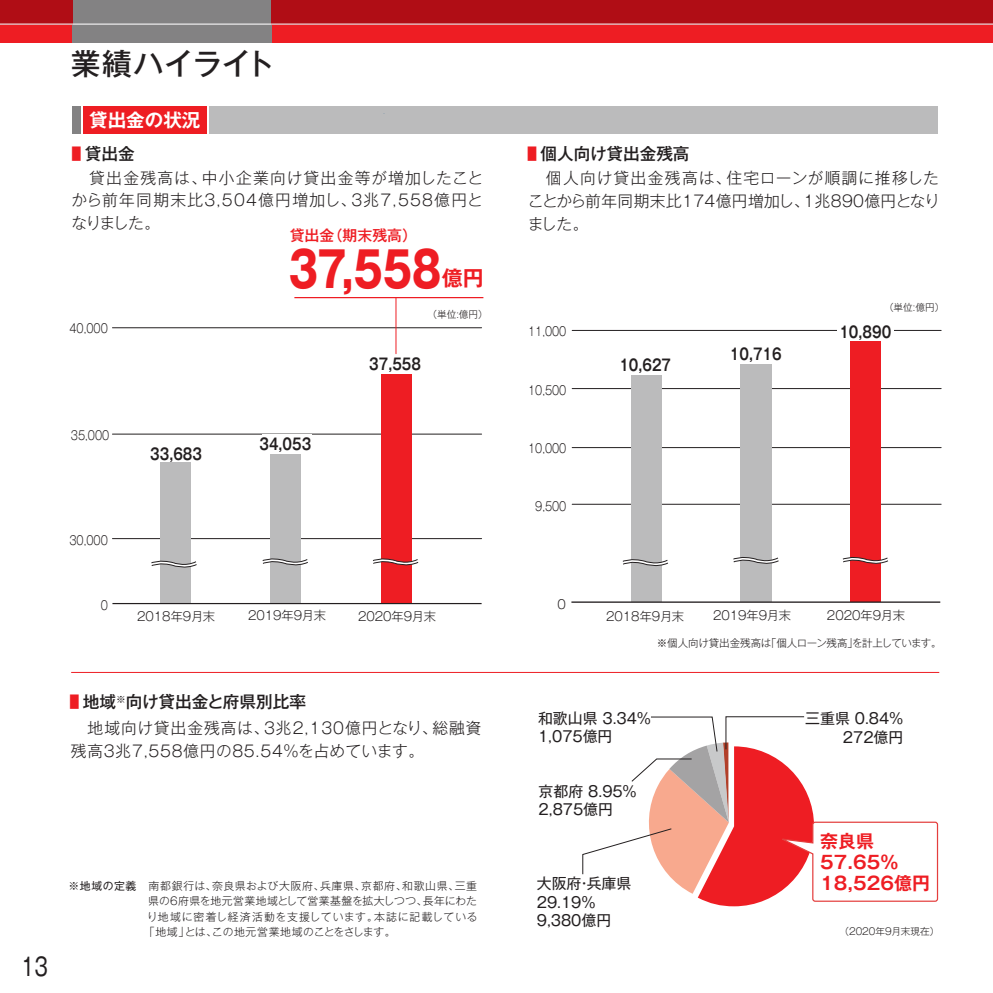
<style>
.page{position:relative;width:993px;height:993px;background:#fff}
.page>*{position:absolute;margin:0;border:0;box-sizing:border-box;transform-origin:0 0}
.t1{font:700 49px "Gothic MB101 Pro";color:#ee1d23;scale:.8 1}
.t2{font:500 29.75px "Gothic MB101 Pro";letter-spacing:.015em;color:#231f20}
.t3{font:24.5px "Gothic MB101 Pro";color:#231f20;scale:.8 1}
.t4{font:700 21px "Gothic MB101 Pro De";color:#ee1d23}
.t5{font:700 18.38px "Gothic MB101 Pro De";color:#fff}
.t6{font:700 18.03px/21px "Gothic MB101 Pro De";color:#ee1d23}
.t7{font:500 16.62px "Gothic MB101 Pro";color:#231f20}
.t8{font:300 15.75px/22.8px "Gothic MB101 Pro";letter-spacing:.04em;color:#231f20;text-align:justify}
.t9{font:700 15.75px "Gothic MB101 Pro De";color:#231f20;scale:.8 1}
.t10{font:14.88px/18.4px "Gothic MB101 Pro";color:#231f20}
.t11{font:500 14.88px "Gothic MB101 Pro";color:#ee1d23}
.t12{font:300 12.25px "Gothic MB101 Pro";color:#231f20}
.t13{font:300 12.25px "Gothic MB101 Pro";color:#231f20;scale:.85 1}
.t14{font:300 10.85px "Gothic MB101 Pro";letter-spacing:.045em;color:#231f20}
.t15{font:300 10.85px "Gothic MB101 Pro";letter-spacing:.005em;color:#231f20}
.t16{font:300 10.85px "Gothic MB101 Pro";letter-spacing:.07em;color:#231f20}
.t17{font:300 10.85px "Gothic MB101 Pro";letter-spacing:-.01em;color:#231f20}
.t18{font:300 10.5px "Gothic MB101 Pro";letter-spacing:-.025em;color:#231f20}
.t19{font:300 9.62px "Gothic MB101 Pro";color:#231f20}
.s1{color:#ee1d23}
.s2{font-weight:400}
</style>
<div class="page">
<div style="left:0;top:0;width:72px;height:42px;background:#ee1d23"></div>
<div style="left:271px;top:0;width:721px;height:42px;background:#ee1d23"></div>
<hr style="left:112px;top:327px;width:369px;height:1px;background:#231f20">
<hr style="left:112px;top:433px;width:369px;height:1px;background:#231f20">
<hr style="left:112px;top:538px;width:369px;height:1px;background:#231f20">
<hr style="left:572px;top:447px;width:368px;height:1px;background:#231f20">
<hr style="left:572px;top:504px;width:368px;height:1px;background:#231f20">
<hr style="left:572px;top:388px;width:368px;height:1px;background:#231f20">
<hr style="left:572px;top:330px;width:368px;height:1px;background:#231f20">
<div style="left:836px;top:328px;width:56px;height:7px;background:#fff"></div>
<div style="left:161px;top:462px;width:30px;height:141px;background:#bbbbbc"></div>
<div style="left:381px;top:374px;width:31px;height:229px;background:#ee1d23"></div>
<div style="left:270px;top:454px;width:31px;height:149px;background:#bbbbbc"></div>
<div style="left:630px;top:375px;width:31px;height:226px;background:#bbbbbc"></div>
<div style="left:850px;top:341px;width:30px;height:261px;background:#ee1d23"></div>
<div style="left:740px;top:364px;width:31px;height:237px;background:#bbbbbc"></div>
<hr style="left:571px;top:601px;width:368px;height:1px;background:#231f20">
<svg style="left:733px;top:555px;width:46px;height:10px"></svg>
<svg style="left:842px;top:555px;width:46px;height:10px"></svg>
<svg style="left:622px;top:557px;width:46px;height:10px"></svg>
<div style="left:262px;top:433px;width:50px;height:5px;background:#fff"></div>
<hr style="left:395px;top:298px;width:1px;height:55px;background:#ee1d23">
<div style="left:72px;top:0;width:199px;height:42px;background:#838283"></div>
<div style="left:0;top:0;width:72px;height:24px;background:#b00d15"></div>
<div style="left:271px;top:0;width:721px;height:24px;background:#b00d15"></div>
<div style="left:83px;top:106px;width:124px;height:27px;background:#ee1d23"></div>
<div style="left:72px;top:106px;width:9px;height:27px;background:#838283"></div>
<div style="left:209px;top:106px;width:728px;height:27px;background:#bbbbbc"></div>
<hr style="left:0;top:24px;width:992px;height:1px;background:#fff">
<hr style="left:71px;top:672px;width:867px;height:1px;background:#ee1d23">
<hr style="left:294px;top:297px;width:189px;height:1px;background:#ee1d23">
<hr style="left:112px;top:602px;width:369px;height:2px;background:#231f20">
<svg style="left:262px;top:558px;width:46px;height:8px"></svg>
<svg style="left:373px;top:558px;width:45px;height:8px"></svg>
<svg style="left:151px;top:559px;width:46px;height:10px"></svg>
<svg style="left:582px;top:716px;width:356px;height:190px"></svg>
<h3 class="t3" style="left:21px;top:945px;width:35px">13</h3>
<h2 class="t2" style="left:71px;top:39px;width:205px">業績ハイライト</h2>
<p class="t5" style="left:89px;top:105px;width:113px">貸出金の状況</p>
<p class="t7" style="left:71px;top:140px;width:65px"><span class="s1">■</span> 貸出金</p>
<p class="t7" style="left:527px;top:140px;width:164px"><span class="s1">■</span> 個人向け貸出金残高</p>
<p class="t8" style="left:71px;top:164px;width:413px">　貸出金残高は、中小企業向け貸出金等が増加したことから前年同期末比3,504億円増加し、3兆7,558億円となりました。</p>
<p class="t8" style="left:527px;top:164px;width:413px">　個人向け貸出金残高は、住宅ローンが順調に推移したことから前年同期末比174億円増加し、1兆890億円となりました。</p>
<p class="t11" style="left:289px;top:222px;width:129px">貸出金（期末残高）</p>
<p class="t13" style="left:69px;top:318px;width:47px">40,000</p>
<p class="t13" style="left:71px;top:425px;width:47px">35,000</p>
<p class="t13" style="left:69px;top:529px;width:47px">30,000</p>
<p class="t13" style="left:101px;top:595px;width:10px">0</p>
<p class="t9" style="left:150px;top:440px;width:66px">33,683</p>
<h1 class="t1" style="left:288px;top:229px;width:193px">37,558</h1>
<h3 class="t4" style="left:442px;top:261px;width:43px">億円</h3>
<p class="t9" style="left:259px;top:430px;width:66px">34,053</p>
<p class="t19" style="left:427px;top:307px;width:62px">（単位:億円）</p>
<p class="t9" style="left:369px;top:350px;width:66px">37,558</p>
<p class="t13" style="left:528px;top:321px;width:47px">11,000</p>
<p class="t13" style="left:528px;top:379px;width:47px">10,500</p>
<p class="t13" style="left:528px;top:438px;width:47px">10,000</p>
<p class="t13" style="left:535px;top:496px;width:38px">9,500</p>
<p class="t9" style="left:619px;top:352px;width:66px">10,627</p>
<p class="t9" style="left:729px;top:341px;width:66px">10,716</p>
<p class="t19" style="left:883px;top:299px;width:62px">（単位:億円）</p>
<p class="t9" style="left:839px;top:319px;width:66px">10,890</p>
<p class="t12" style="left:557px;top:594px;width:10px">0</p>
<p class="t12" style="left:137px;top:605px;width:80px">2018年9月末</p>
<p class="t12" style="left:248px;top:605px;width:80px">2019年9月末</p>
<p class="t12" style="left:358px;top:605px;width:80px">2020年9月末</p>
<p class="t12" style="left:606px;top:605px;width:80px">2018年9月末</p>
<p class="t12" style="left:712px;top:605px;width:80px">2019年9月末</p>
<p class="t12" style="left:826px;top:605px;width:80px">2020年9月末</p>
<p class="t18" style="left:656px;top:634px;width:286px">※個人向け貸出金残高は｢個人ローン残高｣を計上しています。</p>
<p class="t7" style="left:69px;top:688px;width:238px"><span class="s1">■</span> 地域<sup>※</sup>向け貸出金と府県別比率</p>
<p class="t8" style="left:71px;top:714px;width:412px">　地域向け貸出金残高は、3兆2,130億円となり、総融資残高3兆7,558億円の85.54％を占めています。</p>
<p class="t14" style="left:68px;top:876px;width:410px"><span class="s2">※地域の定義</span> 南都銀行は、奈良県および大阪府、兵庫県、京都府、和歌山県、三重</p>
<p class="t15" style="left:148px;top:892px;width:330px">県の６府県を地元営業地域として営業基盤を拡大しつつ、長年にわた</p>
<p class="t16" style="left:147px;top:907px;width:332px">り地域に密着し経済活動を支援しています。本誌に記載している</p>
<p class="t17" style="left:144px;top:922px;width:253px">「地域」とは、この地元営業地域のことをさします。</p>
<p class="t10" style="left:538px;top:707px;width:115px">和歌山県 3.34％<br>1,075億円</p>
<p class="t10" style="left:805px;top:707px;width:100px;text-align:right">三重県 0.84％<br>272億円</p>
<p class="t10" style="left:538px;top:779px;width:100px">京都府 8.95％<br>2,875億円</p>
<p class="t6" style="left:820px;top:827px;width:80px">奈良県<br>57.65%</p>
<p class="t10" style="left:536px;top:871px;width:96px">大阪府・兵庫県</p>
<p class="t6" style="left:820px;top:869px;width:111px">18,526億円</p>
<p class="t10" style="left:536px;top:890px;width:76px">29.19％<br>9,380億円</p>
<p class="t19" style="left:839px;top:923px;width:101px">（2020年9月末現在）</p>
</div>
